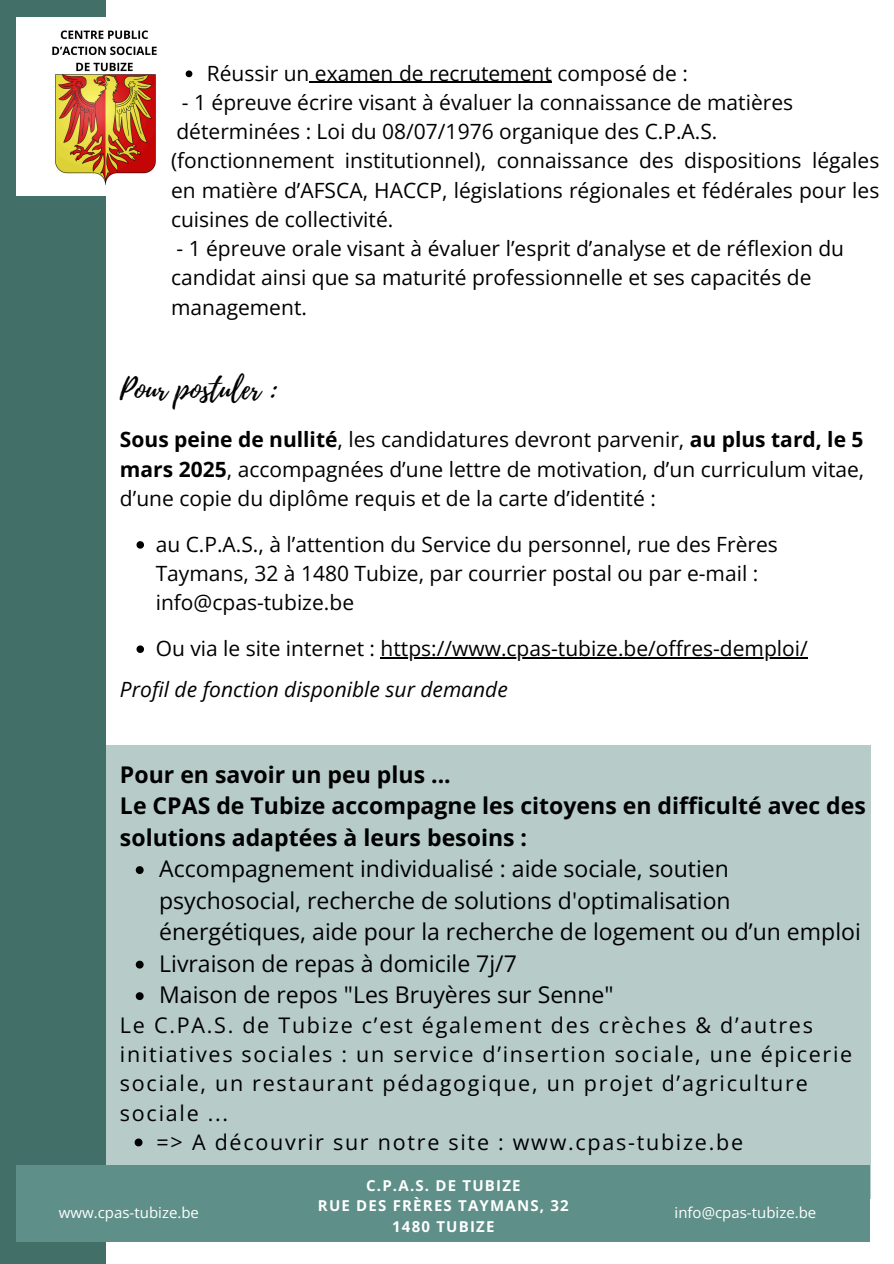
<style>
.page{position:relative;width:894px;height:1264px;background:#fff}
.page>*{position:absolute;margin:0;border:0;box-sizing:border-box;transform-origin:0 0}
.t1{font:28.95px "Playlist Script";color:#000}
.t2{font:23.1px/31.5px "Open Sans";color:#000}
.t3{font:700 23.1px/31.5px "Open Sans";color:#000}
.t4{font:21.6px/29.2px "Open Sans";letter-spacing:.08em;color:#000}
.t5{font:21px/29.2px "Open Sans";color:#000}
.t6{font:italic 21px "Open Sans";color:#000}
.t7{font:700 15px/20.2px "Open Sans";letter-spacing:.08em;color:#fff;text-align:center}
.t8{font:15px "Open Sans";color:#fff}
.s1{font-weight:700}
</style>
<div class="page">
<div style="left:23px;top:745px;width:846px;height:453px;background:#b7ccc9"></div>
<div style="left:0;top:0;width:105px;height:1263px;background:#427069"></div>
<svg style="left:136px;top:541px;width:8px;height:7px"></svg>
<svg style="left:136px;top:645px;width:8px;height:8px"></svg>
<hr style="left:380px;top:657px;width:427px;height:2px;background:#000">
<svg style="left:136px;top:866px;width:8px;height:8px"></svg>
<svg style="left:136px;top:960px;width:8px;height:8px"></svg>
<svg style="left:136px;top:992px;width:8px;height:8px"></svg>
<svg style="left:135px;top:1138px;width:7px;height:8px"></svg>
<img style="left:16px;top:18px;width:177px;height:178px">
<div style="left:16px;top:1165px;width:854px;height:76px;background:#5e8f88"></div>
<svg style="left:185px;top:70px;width:7px;height:7px"></svg>
<hr style="left:309px;top:82px;width:242px;height:1px;background:#000">
<p class="t5" style="left:207px;top:58px;width:482px">Réussir un examen de recrutement composé de :</p>
<h4 class="t5" style="left:171px;top:87px;width:709px;text-indent:11px">- 1 épreuve écrire visant à évaluer la connaissance de matières déterminées : Loi du 08/07/1976 organique des C.P.A.S. (fonctionnement institutionnel), connaissance des dispositions légales en matière d’AFSCA, HACCP, législations régionales et fédérales pour les cuisines de collectivité.</h4>
<h4 class="t5" style="left:171px;top:233px;width:674px">- 1 épreuve orale visant à évaluer l’esprit d’analyse et de réflexion du candidat ainsi que sa maturité professionnelle et ses capacités de management.</h4>
<h3 class="t1" style="left:120px;top:368px;width:159px">Pour postuler :</h3>
<p class="t5" style="left:120px;top:424px;width:745px;text-align:justify"><span class="s1">Sous peine de nullité</span>, les candidatures devront parvenir, <span class="s1">au plus tard, le 5 mars 2025</span>, accompagnées d’une lettre de motivation, d’un curriculum vitae, d’une copie du diplôme requis et de la carte d’identité :</p>
<p class="t5" style="left:156px;top:529px;width:623px">au C.P.A.S., à l’attention du Service du personnel, rue des Frères<br>Taymans, 32 à 1480 Tubize, par courrier postal ou par e-mail : info@cpas-tubize.be</p>
<h3 class="t5" style="left:156px;top:633px;width:653px">Ou via le site internet : https://www.cpas-tubize.be/offres-demploi/</h3>
<h1 class="t6" style="left:120px;top:674px;width:389px">Profil de fonction disponible sur demande</h1>
<p class="t3" style="left:120px;top:758px;width:747px">Pour en savoir un peu plus ...<br>Le CPAS de Tubize accompagne les citoyens en difficulté avec des solutions adaptées à leurs besoins :</p>
<p class="t2" style="left:159px;top:852px;width:703px">Accompagnement individualisé : aide sociale, soutien psychosocial, recherche de solutions d'optimalisation énergétiques, aide pour la recherche de logement ou d’un emploi</p>
<h3 class="t2" style="left:159px;top:947px;width:359px">Livraison de repas à domicile 7j/7</h3>
<h2 class="t2" style="left:159px;top:978px;width:456px">Maison de repos "Les Bruyères sur Senne"</h2>
<p class="t4" style="left:120px;top:1009px;width:733px">Le C.PA.S. de Tubize c’est également des crèches &amp; d’autres initiatives sociales : un service d’insertion sociale, une épicerie sociale, un restaurant pédagogique, un projet d’agriculture sociale ...</p>
<p class="t4" style="left:156px;top:1126px;width:587px">=&gt; A découvrir sur notre site : www.cpas-tubize.be</p>
<p class="t7" style="left:318px;top:1174px;width:252px">C.P.A.S. DE TUBIZE<br>RUE DES FRÈRES TAYMANS, 32<br>1480 TUBIZE</p>
<h3 class="t8" style="left:59px;top:1201px;width:141px">www.cpas-tubize.be</h3>
<h3 class="t8" style="left:674px;top:1201px;width:143px">info@cpas-tubize.be</h3>
</div>
